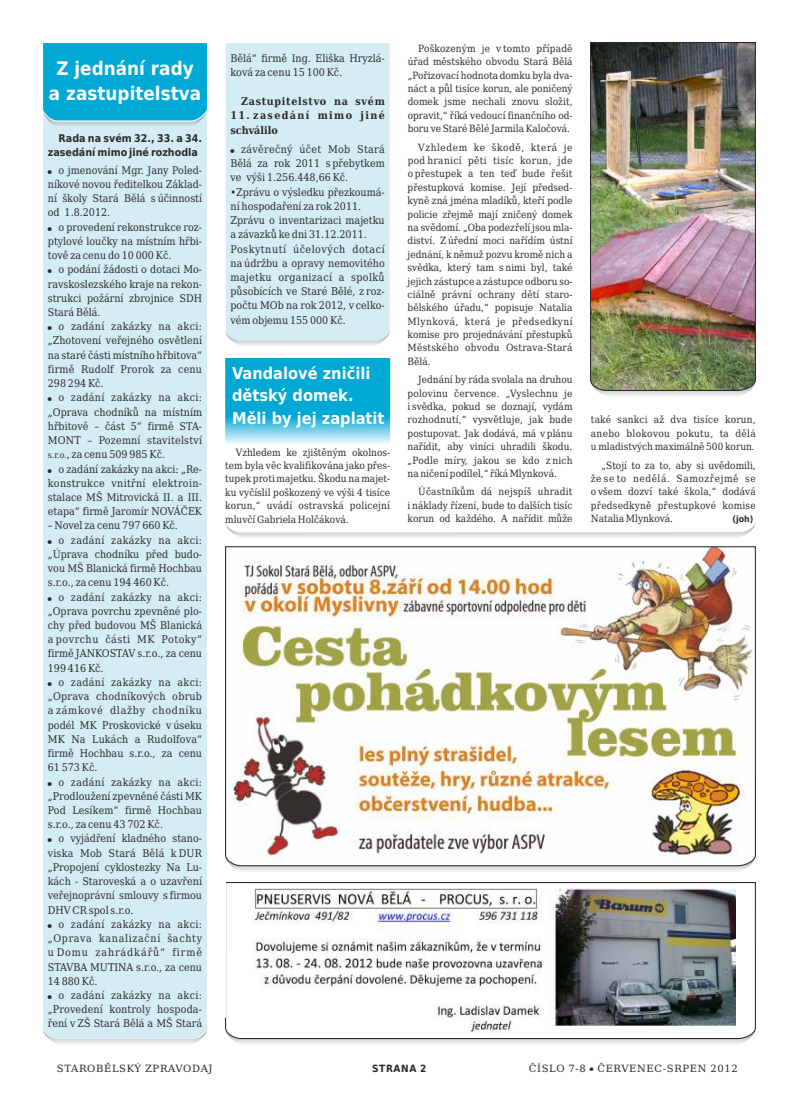
<style>
.page{position:relative;width:798px;height:1099px;background:#fff}
.page>*{position:absolute;margin:0;border:0;box-sizing:border-box;transform-origin:0 0}
.t1{font:700 18.75px/24.6px "DejaVu Sans Condensed";color:#fff;text-align:center}
.t2{font:700 16.25px/22.6px "DejaVu Sans Condensed";color:#fff}
.t3{font:10.62px/14.2px "DejaVu Serif Condensed";color:#2b2929;text-align:justify}
.t4{font:10.62px "DejaVu Serif Condensed";letter-spacing:.035em;color:#2b2929}
.t5{font:700 10.62px/14.2px "DejaVu Sans Condensed";color:#2b2929}
.t6{font:700 10.62px/14.4px "DejaVu Serif Condensed";letter-spacing:.13em;color:#2b2929}
.t7{font:10.62px "DejaVu Serif Condensed";letter-spacing:.025em;color:#2b2929}
.t8{font:10.62px "DejaVu Serif Condensed";letter-spacing:.06em;color:#2b2929}
.t9{font:10.62px "DejaVu Serif Condensed";letter-spacing:.05em;color:#2b2929}
.t10{font:10.62px "DejaVu Serif Condensed";letter-spacing:.07em;color:#2b2929}
.t11{font:10.62px "DejaVu Serif Condensed";letter-spacing:.02em;color:#2b2929}
.t12{font:10.62px "DejaVu Serif Condensed";letter-spacing:.085em;color:#2b2929}
.t13{font:700 10.62px "DejaVu Serif Condensed";letter-spacing:.065em;color:#2b2929}
.t14{font:10px/13.4px "DejaVu Serif Condensed";color:#2b2929;text-align:justify}
.t15{font:10px "DejaVu Serif";letter-spacing:.065em;color:#2b2929}
.t16{font:700 10px "DejaVu Sans Condensed";letter-spacing:.06em;color:#2b2929}
.t17{font:700 8.75px "DejaVu Sans Condensed";color:#2b2929}
.s1{font-size:8.75px}
</style>
<div class="page">
<div style="left:42px;top:126px;width:166px;height:905px;background:#d4edf5"></div>
<svg style="left:42px;top:43px;width:165px;height:83px;background:#13add7"></svg>
<svg style="left:43px;top:1027px;width:164px;height:17px;background:#daeaef"></svg>
<svg style="left:232px;top:1039px;width:517px;height:5px"></svg>
<img style="left:225px;top:882px;width:531px;height:157px">
<svg style="left:225px;top:43px;width:166px;height:975px;fill:#d4edf5"></svg>
<svg style="left:225px;top:330px;width:165px;height:17px"></svg>
<svg style="left:225px;top:866px;width:524px;height:6px"></svg>
<img style="left:225px;top:545px;width:531px;height:321px">
<svg style="left:225px;top:358px;width:165px;height:86px;background:#27b5dc"></svg>
<svg style="left:225px;top:521px;width:530px;height:17px"></svg>
<svg style="left:597px;top:391px;width:152px;height:5px"></svg>
<img style="left:590px;top:42px;width:166px;height:349px">
<svg style="left:48px;top:170px;width:4px;height:4px"></svg>
<svg style="left:48px;top:227px;width:4px;height:3px"></svg>
<svg style="left:48px;top:269px;width:4px;height:4px"></svg>
<svg style="left:48px;top:326px;width:4px;height:4px"></svg>
<svg style="left:48px;top:397px;width:4px;height:4px"></svg>
<svg style="left:48px;top:468px;width:4px;height:4px"></svg>
<svg style="left:48px;top:539px;width:4px;height:4px"></svg>
<svg style="left:48px;top:596px;width:4px;height:4px"></svg>
<svg style="left:48px;top:682px;width:4px;height:4px"></svg>
<svg style="left:48px;top:781px;width:4px;height:4px"></svg>
<svg style="left:48px;top:838px;width:4px;height:4px"></svg>
<svg style="left:48px;top:923px;width:4px;height:4px"></svg>
<svg style="left:48px;top:995px;width:4px;height:3px"></svg>
<svg style="left:230px;top:149px;width:4px;height:4px"></svg>
<h1 class="t1" style="left:49px;top:58px;width:154px">Z jednání rady a zastupitelstva</h1>
<p class="t3" style="left:230px;top:52px;width:156px">Bělá“ firmě Ing. Eliška Hryzlá&shy;ková za cenu 15 100 Kč.</p>
<p class="t13" style="left:241px;top:97px;width:145px">Zastupitelstvo na svém</p>
<p class="t6" style="left:230px;top:109px;width:156px">11. zasedání mimo jiné schválilo</p>
<p class="t3" style="left:230px;top:143px;width:156px;text-indent:11px">závěrečný účet Mob Stará Bělá za rok 2011 s přebytkem ve výši 1.256.448,66 Kč.</p>
<p class="t3" style="left:230px;top:186px;width:156px;text-align:left">•Zprávu o výsledku přezkoumá&shy;ní hospodaření za rok 2011.<br>Zprávu o inventarizaci majetku a závazků ke dni 31.12.2011.<br>Poskytnutí účelových dotací na údržbu a opravy nemovitého majetku organizací a spolků působících ve Staré Bělé, z roz&shy;počtu MOb na rok 2012, v celko&shy;vém objemu 155 000 Kč.</p>
<p class="t5" style="left:48px;top:132px;width:156px;text-indent:11px">Rada na svém 32., 33. a 34. zasedání mimo jiné rozhodla</p>
<p class="t3" style="left:48px;top:164px;width:156px;text-indent:11px">o jmenování Mgr. Jany Poled&shy;níkové novou ředitelkou Základ&shy;ní školy Stará Bělá s účinností od 1.8.2012.</p>
<p class="t3" style="left:48px;top:221px;width:156px;text-indent:11px">o provedení rekonstrukce roz&shy;ptylové loučky na místním hřbi&shy;tově za cenu do 10 000 Kč.</p>
<p class="t3" style="left:48px;top:263px;width:156px;text-indent:11px">o podání žádosti o dotaci Mo&shy;ravskoslezského kraje na rekon&shy;strukci požární zbrojnice SDH Stará Bělá.</p>
<p class="t3" style="left:48px;top:320px;width:156px;text-indent:11px">o zadání zakázky na akci: „Zhotovení veřejného osvětlení na staré části místního hřbitova“ firmě Rudolf Prorok za cenu 298 294 Kč.</p>
<p class="t3" style="left:48px;top:391px;width:156px;text-indent:11px">o zadání zakázky na akci: „Oprava chodníků na místním hřbitově – část 5“ firmě STA-MONT – Pozemní stavitelství <span class="s1">s.r.o.</span>, za cenu 509 985 Kč.</p>
<p class="t3" style="left:48px;top:462px;width:156px;text-indent:11px">o zadání zakázky na akci: „Re&shy;konstrukce vnitřní elektroin&shy;stalace MŠ Mitrovická II. a III. etapa“ firmě Jaromír NOVÁČEK</p>
<p class="t3" style="left:48px;top:519px;width:132px">– Novel za cenu 797 660 Kč.</p>
<p class="t4" style="left:58px;top:535px;width:145px">o zadání zakázky na akci:</p>
<p class="t3" style="left:48px;top:548px;width:156px">„Úprava chodníku před budo-</p>
<p class="t3" style="left:48px;top:562px;width:156px">vou MŠ Blanická firmě Hochbau</p>
<p class="t3" style="left:48px;top:576px;width:123px">s.r.o., za cenu 194 460 Kč.</p>
<p class="t4" style="left:58px;top:592px;width:145px">o zadání zakázky na akci:</p>
<p class="t3" style="left:48px;top:605px;width:156px">„Oprava povrchu zpevněné plo-</p>
<p class="t3" style="left:48px;top:619px;width:156px">chy před budovou MŠ Blanická</p>
<p class="t9" style="left:48px;top:635px;width:156px">a povrchu části MK Potoky“</p>
<p class="t3" style="left:48px;top:647px;width:156px">firmě JANKOSTAV s.r.o., za cenu</p>
<p class="t3" style="left:48px;top:661px;width:57px">199 416 Kč.</p>
<p class="t4" style="left:58px;top:678px;width:145px">o zadání zakázky na akci:</p>
<p class="t7" style="left:48px;top:692px;width:156px">„Oprava chodníkových obrub</p>
<p class="t10" style="left:48px;top:706px;width:156px">a zámkové dlažby chodníku</p>
<p class="t3" style="left:48px;top:718px;width:156px">podél MK Proskovické v úseku</p>
<p class="t3" style="left:48px;top:733px;width:156px">MK Na Lukách a Rudolfova“</p>
<p class="t3" style="left:48px;top:747px;width:156px">firmě Hochbau s.r.o., za cenu</p>
<p class="t3" style="left:48px;top:761px;width:51px">61 573 Kč.</p>
<p class="t4" style="left:58px;top:777px;width:145px">o zadání zakázky na akci:</p>
<p class="t3" style="left:48px;top:789px;width:156px">„Prodloužení zpevněné části MK</p>
<p class="t3" style="left:48px;top:804px;width:156px">Pod Lesíkem“ firmě Hochbau</p>
<p class="t3" style="left:48px;top:818px;width:117px">s.r.o., za cenu 43 702 Kč.</p>
<p class="t3" style="left:58px;top:832px;width:145px">o vyjádření kladného stano-</p>
<p class="t11" style="left:48px;top:848px;width:156px">viska Mob Stará Bělá k DUR</p>
<p class="t3" style="left:48px;top:861px;width:156px">„Propojení cyklostezky Na Lu-</p>
<p class="t3" style="left:48px;top:875px;width:156px">kách - Staroveská a o uzavření</p>
<p class="t3" style="left:48px;top:889px;width:156px">veřejnoprávní smlouvy s firmou</p>
<p class="t3" style="left:48px;top:903px;width:87px">DHV CR spol s.r.o.</p>
<p class="t4" style="left:58px;top:919px;width:145px">o zadání zakázky na akci:</p>
<p class="t8" style="left:48px;top:934px;width:156px">„Oprava kanalizační šachty</p>
<p class="t12" style="left:48px;top:948px;width:156px">u Domu zahrádkářů“ firmě</p>
<p class="t3" style="left:48px;top:960px;width:156px">STAVBA MUTINA s.r.o., za cenu</p>
<p class="t3" style="left:48px;top:974px;width:51px">14 880 Kč.</p>
<p class="t4" style="left:58px;top:990px;width:145px">o zadání zakázky na akci:</p>
<p class="t3" style="left:48px;top:1003px;width:156px">„Provedení kontroly hospoda-</p>
<p class="t3" style="left:48px;top:1017px;width:156px">ření v ZŠ Stará Bělá a MŠ Stará</p>
<h2 class="t2" style="left:232px;top:363px;width:154px">Vandalové zničili dětský domek.<br>Měli by jej zaplatit</h2>
<p class="t14" style="left:225px;top:446px;width:166px;text-indent:11px">Vzhledem ke zjištěným okolnos&shy;tem byla věc kvalifikována jako přes&shy;tupek proti majetku. Škodu na majet&shy;ku vyčíslil poškozený ve výši 4 tisíce korun,“ uvádí ostravská policejní mluvčí Gabriela Holčáková.</p>
<p class="t14" style="left:407px;top:43px;width:166px;text-indent:11px">Poškozeným je v tomto případě úřad městského obvodu Stará Bělá „Pořizovací hodnota domku byla dva&shy;náct a půl tisíce korun, ale poničený domek jsme nechali znovu složit, opravit,“ říká vedoucí finančního od&shy;boru ve Staré Bělé Jarmila Kaločová.</p>
<p class="t14" style="left:407px;top:141px;width:166px;text-indent:11px">Vzhledem ke škodě, která je pod hranicí pěti tisíc korun, jde o přestupek a ten teď bude řešit přestupková komise. Její předsed&shy;kyně zná jména mladíků, kteří podle policie zřejmě mají zničený domek na svědomí. „Oba podezřelí jsou mla&shy;diství. Z úřední moci nařídím ústní jednání, k němuž pozvu kromě nich a svědka, který tam s nimi byl, také jejich zástupce a zástupce odboru so&shy;ciálně právní ochrany dětí staro&shy;bělského úřadu,“ popisuje Natalia Mlynková, která je předsedkyní komise pro projednávání přestupků Městského obvodu Ostrava-Stará Bělá.</p>
<p class="t14" style="left:407px;top:374px;width:166px;text-indent:11px">Jednání by ráda svolala na druhou polovinu července. „Vyslechnu je i svědka, pokud se doznají, vydám rozhodnutí,“ vysvětluje, jak bude postupovat. Jak dodává, má v plánu nařídit, aby viníci uhradili škodu. „Podle míry, jakou se kdo z nich na ničení podílel,“ říká Mlynková.</p>
<p class="t14" style="left:407px;top:486px;width:166px;text-indent:11px">Účastníkům dá nejspíš uhradit i náklady řízení, bude to dalších tisíc korun od každého. A nařídit může</p>
<p class="t14" style="left:590px;top:414px;width:166px">také sankci až dva tisíce korun, anebo blokovou pokutu, ta dělá u mladistvých maximálně 500 korun.</p>
<p class="t14" style="left:590px;top:459px;width:166px;text-indent:11px">„Stojí to za to, aby si uvědomili, že se to nedělá. Samozřejmě se o všem dozví také škola,“ dodává předsedkyně přestupkové komise Natalia Mlynková.</p>
<p class="t17" style="left:732px;top:515px;width:22px">(joh)</p>
<p class="t15" style="left:57px;top:1063px;width:157px">STAROBĚLSKÝ ZPRAVODAJ</p>
<p class="t16" style="left:372px;top:1063px;width:56px">STRANA 2</p>
<p class="t15" style="left:528px;top:1063px;width:210px">ČÍSLO 7-8 ČERVENEC-SRPEN 2012</p>
</div>
